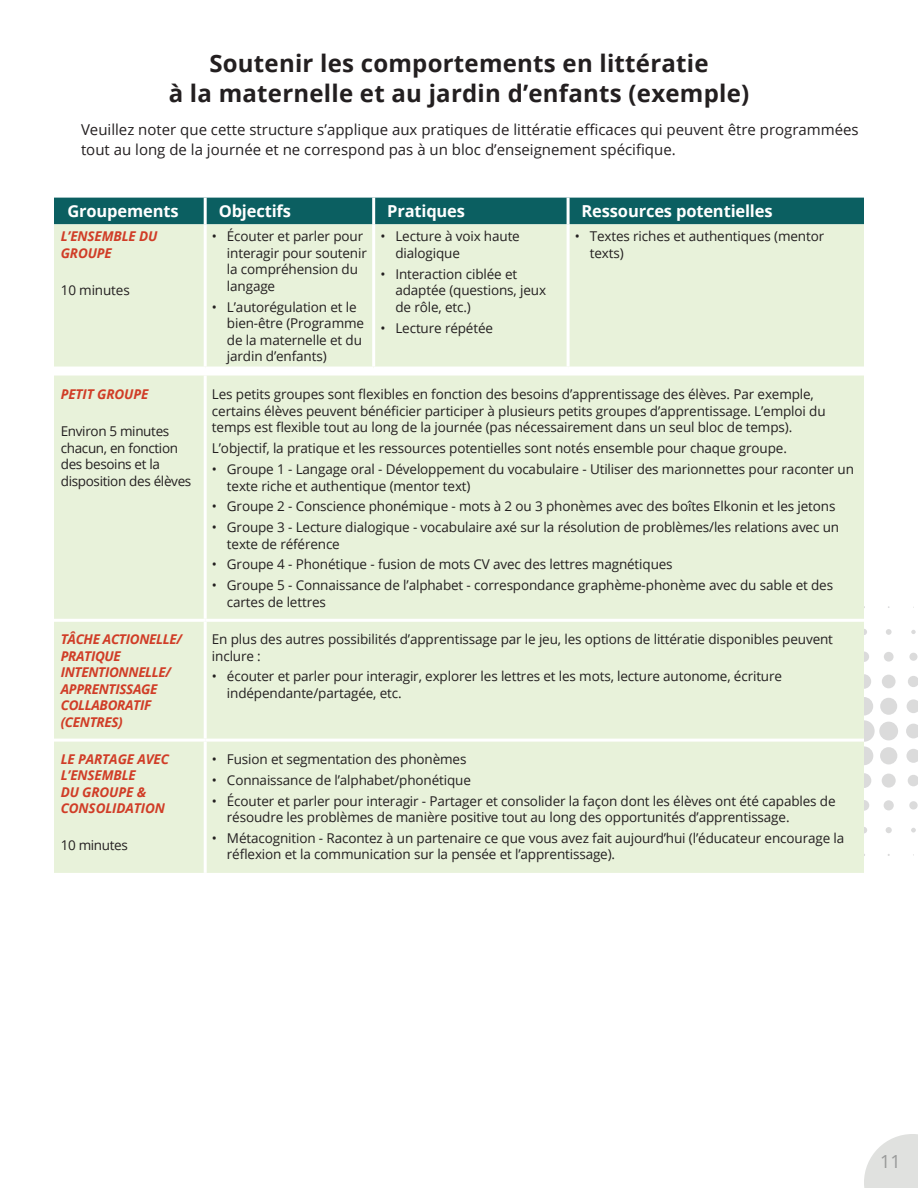
<style>
.page{position:relative;width:918px;height:1188px;background:#fff}
.page>*{position:absolute;margin:0;border:0;box-sizing:border-box;transform-origin:0 0}
.t1{font:700 24px/30px "Open Sans";letter-spacing:.01em;color:#231f20;text-align:center}
.t2{font:18px "Open Sans";color:#989999}
.Table_-_Header{font:700 16.5px "Open Sans";letter-spacing:-.01em;color:#fff}
.Bullet_-_Circle{font:15px/19.5px "Open Sans";color:#231f20}
.Table_-_Body{font:13.5px/16.5px "Open Sans";letter-spacing:-.01em;color:#231f20}
.Table_-_Body-2{font:italic 700 13.5px/16.5px "Open Sans";letter-spacing:-.025em;color:#d03d27}
.Table_-_Bullet{font:13.5px "Open Sans";letter-spacing:-.01em;color:#231f20}
</style>
<div class="page">
<svg style="left:864px;top:1134px;width:54px;height:54px"></svg>
<svg style="left:864px;top:629px;width:3px;height:6px"></svg>
<svg style="left:886px;top:629px;width:6px;height:6px"></svg>
<svg style="left:911px;top:630px;width:5px;height:4px"></svg>
<div style="left:859px;top:652px;width:10px;height:10px;background:#dbdbdb;border-radius:50%"></div>
<div style="left:884px;top:652px;width:10px;height:10px;background:#dbdbdb;border-radius:50%"></div>
<div style="left:909px;top:653px;width:9px;height:8px;background:#dbdbdb;border-radius:50%"></div>
<div style="left:857px;top:674px;width:14px;height:15px;background:#dbdbdb;border-radius:50%"></div>
<div style="left:882px;top:675px;width:14px;height:13px;background:#dbdbdb;border-radius:50%"></div>
<svg style="left:908px;top:676px;width:10px;height:11px"></svg>
<div style="left:855px;top:697px;width:18px;height:19px;background:#dbdbdb;border-radius:50%"></div>
<div style="left:880px;top:698px;width:17px;height:17px;background:#dbdbdb;border-radius:50%"></div>
<svg style="left:907px;top:699px;width:11px;height:14px"></svg>
<svg style="left:853px;top:720px;width:22px;height:22px"></svg>
<div style="left:879px;top:722px;width:19px;height:18px;background:#dbdbdb;border-radius:50%"></div>
<svg style="left:906px;top:724px;width:12px;height:14px"></svg>
<div style="left:855px;top:746px;width:18px;height:19px;background:#dbdbdb;border-radius:50%"></div>
<div style="left:880px;top:747px;width:17px;height:17px;background:#dbdbdb;border-radius:50%"></div>
<svg style="left:906px;top:749px;width:12px;height:14px"></svg>
<div style="left:857px;top:773px;width:14px;height:15px;background:#dbdbdb;border-radius:50%"></div>
<div style="left:882px;top:774px;width:14px;height:14px;background:#dbdbdb;border-radius:50%"></div>
<svg style="left:908px;top:775px;width:10px;height:11px"></svg>
<div style="left:859px;top:800px;width:10px;height:11px;background:#dbdbdb;border-radius:50%"></div>
<div style="left:884px;top:800px;width:10px;height:10px;background:#dbdbdb;border-radius:50%"></div>
<svg style="left:909px;top:801px;width:9px;height:9px"></svg>
<svg style="left:864px;top:827px;width:3px;height:6px"></svg>
<svg style="left:886px;top:827px;width:6px;height:6px"></svg>
<svg style="left:911px;top:828px;width:5px;height:5px"></svg>
<div style="left:54px;top:198px;width:810px;height:26px;background:#0b5f61"></div>
<div style="left:54px;top:224px;width:810px;height:143px;background:#e8f2da"></div>
<hr style="left:204px;top:198px;width:3px;height:26px;background:#fff">
<hr style="left:372px;top:198px;width:3px;height:26px;background:#fff">
<hr style="left:567px;top:198px;width:3px;height:26px;background:#fff">
<hr style="left:204px;top:224px;width:3px;height:143px;background:#fff">
<hr style="left:372px;top:224px;width:3px;height:143px;background:#fff">
<hr style="left:567px;top:224px;width:3px;height:143px;background:#fff">
<div style="left:54px;top:376px;width:810px;height:497px;background:#e8f2da"></div>
<hr style="left:204px;top:376px;width:3px;height:243px;background:#fff">
<hr style="left:54px;top:619px;width:151px;height:3px;background:#fff">
<hr style="left:205px;top:619px;width:659px;height:3px;background:#fff">
<hr style="left:204px;top:622px;width:3px;height:117px;background:#fff">
<hr style="left:54px;top:739px;width:151px;height:3px;background:#fff">
<hr style="left:205px;top:739px;width:659px;height:3px;background:#fff">
<hr style="left:204px;top:742px;width:3px;height:131px;background:#fff">
<h4 class="t1" style="left:169px;top:48px;width:582px">Soutenir les comportements en littératie<br>à la maternelle et au jardin d’enfants (exemple)</h4>
<p class="Bullet_-_Circle" style="left:81px;top:120px;width:779px">Veuillez noter que cette structure s’applique aux pratiques de littératie efficaces qui peuvent être programmées tout au long de la journée et ne correspond pas à un bloc d’enseignement spécifique.</p>
<p class="Table_-_Header" style="left:68px;top:199px;width:113px">Groupements</p>
<p class="Table_-_Header" style="left:219px;top:199px;width:74px">Objectifs</p>
<p class="Table_-_Header" style="left:387px;top:199px;width:79px">Pratiques</p>
<p class="Table_-_Header" style="left:582px;top:199px;width:193px">Ressources potentielles</p>
<p class="Table_-_Body-2" style="left:61px;top:228px;width:98px">L’ENSEMBLE DU<br>GROUPE</p>
<p class="Table_-_Body" style="left:61px;top:281px;width:71px">10 minutes</p>
<p class="Table_-_Body" style="left:227px;top:228px;width:141px;text-indent:-15px">• Écouter et parler pour interagir pour soutenir la compréhension du langage</p>
<p class="Table_-_Body" style="left:227px;top:298px;width:139px;text-indent:-15px">• L’autorégulation et le bien-être (Programme de la maternelle et du jardin d’enfants)</p>
<p class="Table_-_Body" style="left:395px;top:228px;width:126px;text-indent:-15px">• Lecture à voix haute dialogique</p>
<p class="Table_-_Body" style="left:395px;top:265px;width:152px;text-indent:-15px">• Interaction ciblée et adaptée (questions, jeux de rôle, etc.)</p>
<p class="Table_-_Body" style="left:380px;top:319px;width:114px">• Lecture répétée</p>
<p class="Table_-_Body" style="left:590px;top:228px;width:236px;text-indent:-15px">• Textes riches et authentiques (mentor texts)</p>
<p class="Table_-_Body-2" style="left:61px;top:386px;width:89px">PETIT GROUPE</p>
<p class="Table_-_Body" style="left:61px;top:423px;width:132px">Environ 5 minutes chacun, en fonction des besoins et la disposition des élèves</p>
<p class="Table_-_Body" style="left:212px;top:386px;width:615px">Les petits groupes sont flexibles en fonction des besoins d’apprentissage des élèves. Par exemple, certains élèves peuvent bénéficier participer à plusieurs petits groupes d’apprentissage. L’emploi du temps est flexible tout au long de la journée (pas nécessairement dans un seul bloc de temps).</p>
<p class="Table_-_Bullet" style="left:212px;top:439px;width:577px">L’objectif, la pratique et les ressources potentielles sont notés ensemble pour chaque groupe.</p>
<p class="Table_-_Body" style="left:227px;top:461px;width:629px;text-indent:-15px">• Groupe 1 - Langage oral - Développement du vocabulaire - Utiliser des marionnettes pour raconter un texte riche et authentique (mentor text)</p>
<p class="Table_-_Body" style="left:212px;top:498px;width:625px">• Groupe 2 - Conscience phonémique - mots à 2 ou 3 phonèmes avec des boîtes Elkonin et les jetons</p>
<p class="Table_-_Body" style="left:227px;top:519px;width:614px;text-indent:-15px">• Groupe 3 - Lecture dialogique - vocabulaire axé sur la résolution de problèmes/les relations avec un texte de référence</p>
<p class="Table_-_Body" style="left:212px;top:556px;width:462px">• Groupe 4 - Phonétique - fusion de mots CV avec des lettres magnétiques</p>
<p class="Table_-_Body" style="left:227px;top:577px;width:608px;text-indent:-15px">• Groupe 5 - Connaissance de l’alphabet - correspondance graphème-phonème avec du sable et des cartes de lettres</p>
<p class="Table_-_Body-2" style="left:61px;top:631px;width:123px">TÂCHE ACTIONELLE/<br>PRATIQUE<br>INTENTIONNELLE/<br>APPRENTISSAGE<br>COLLABORATIF (CENTRES)</p>
<p class="Table_-_Body" style="left:212px;top:631px;width:623px">En plus des autres possibilités d’apprentissage par le jeu, les options de littératie disponibles peuvent inclure :</p>
<p class="Table_-_Body" style="left:227px;top:668px;width:557px;text-indent:-15px">• écouter et parler pour interagir, explorer les lettres et les mots, lecture autonome, écriture indépendante/partagée, etc.</p>
<p class="Table_-_Body-2" style="left:61px;top:750px;width:110px">LE PARTAGE AVEC<br>L’ENSEMBLE<br>DU GROUPE &amp;<br>CONSOLIDATION</p>
<p class="Table_-_Body" style="left:61px;top:837px;width:69px">10 minutes</p>
<p class="Table_-_Body" style="left:212px;top:750px;width:256px">• Fusion et segmentation des phonèmes</p>
<p class="Table_-_Body" style="left:212px;top:771px;width:261px">• Connaissance de l’alphabet/phonétique</p>
<p class="Table_-_Body" style="left:227px;top:792px;width:610px;text-indent:-15px">• Écouter et parler pour interagir - Partager et consolider la façon dont les élèves ont été capables de résoudre les problèmes de manière positive tout au long des opportunités d’apprentissage.</p>
<p class="Table_-_Body" style="left:227px;top:829px;width:619px;text-indent:-15px">• Métacognition - Racontez à un partenaire ce que vous avez fait aujourd’hui (l’éducateur encourage la réflexion et la communication sur la pensée et l’apprentissage).</p>
<h2 class="t2" style="left:880px;top:1149px;width:22px">11</h2>
</div>
